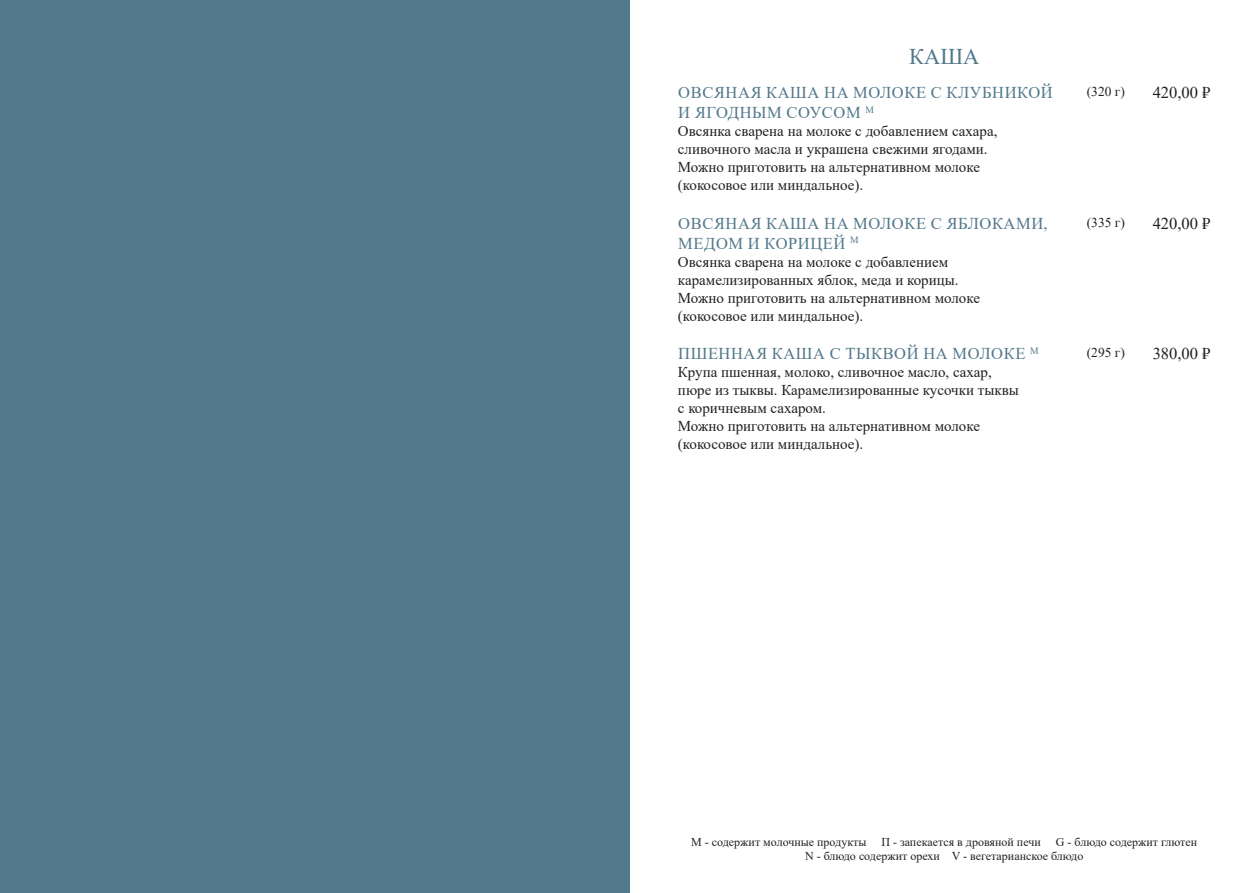
<style>
.page{position:relative;width:1259px;height:893px;background:#fff}
.page>*{position:absolute;margin:0;border:0;box-sizing:border-box;transform-origin:0 0}
.t1{font:22.5px "Times New Roman";color:#52788b}
.t2{font:16.5px/19.8px "Times New Roman";letter-spacing:.035em;color:#52788b}
.t3{font:16.5px "Times New Roman";color:#231f20}
.t4{font:15px/18px "Times New Roman";color:#231f20}
.t5{font:13.5px "Times New Roman";color:#231f20}
.t6{font:12px/14.4px "Times New Roman";color:#231f20}
</style>
<div class="page">
<div style="left:0;top:0;width:629px;height:893px;background:#52788b"></div>
<h1 class="t1" style="left:909px;top:41px;width:72px">КАША</h1>
<p class="t2" style="left:678px;top:83px;width:376px">ОВСЯНАЯ КАША НА МОЛОКЕ С КЛУБНИКОЙ<br>И ЯГОДНЫМ СОУСОМ <sup>M</sup></p>
<p class="t4" style="left:678px;top:122px;width:321px">Овсянка сварена на молоке с добавлением сахара, сливочного масла и украшена свежими ягодами.<br>Можно приготовить на альтернативном молоке (кокосовое или миндальное).</p>
<p class="t2" style="left:678px;top:213px;width:371px">ОВСЯНАЯ КАША НА МОЛОКЕ С ЯБЛОКАМИ,<br>МЕДОМ И КОРИЦЕЙ <sup>M</sup></p>
<p class="t4" style="left:678px;top:252px;width:303px">Овсянка сварена на молоке с добавлением карамелизированных яблок, меда и корицы.<br>Можно приготовить на альтернативном молоке (кокосовое или миндальное).</p>
<p class="t2" style="left:678px;top:343px;width:362px">ПШЕННАЯ КАША С ТЫКВОЙ НА МОЛОКЕ <sup>M</sup></p>
<p class="t4" style="left:678px;top:363px;width:342px">Крупа пшенная, молоко, сливочное масло, сахар, пюре из тыквы. Карамелизированные кусочки тыквы с коричневым сахаром.<br>Можно приготовить на альтернативном молоке (кокосовое или миндальное).</p>
<p class="t5" style="left:1086px;top:82px;width:40px">(320 г)</p>
<p class="t3" style="left:1152px;top:81px;width:59px">420,00 ₽</p>
<p class="t5" style="left:1086px;top:213px;width:40px">(335 г)</p>
<p class="t3" style="left:1152px;top:212px;width:59px">420,00 ₽</p>
<p class="t5" style="left:1086px;top:343px;width:40px">(295 г)</p>
<p class="t3" style="left:1152px;top:342px;width:59px">380,00 ₽</p>
<p class="t6" style="left:805px;top:834px;width:394px;text-indent:251px">G - блюдо содержит глютен<br>N - блюдо содержит орехи V - вегетарианское блюдо</p>
<p class="t6" style="left:691px;top:834px;width:177px">М - содержит молочные продукты</p>
<p class="t6" style="left:881px;top:834px;width:161px">П - запекается в дровяной печи</p>
</div>
